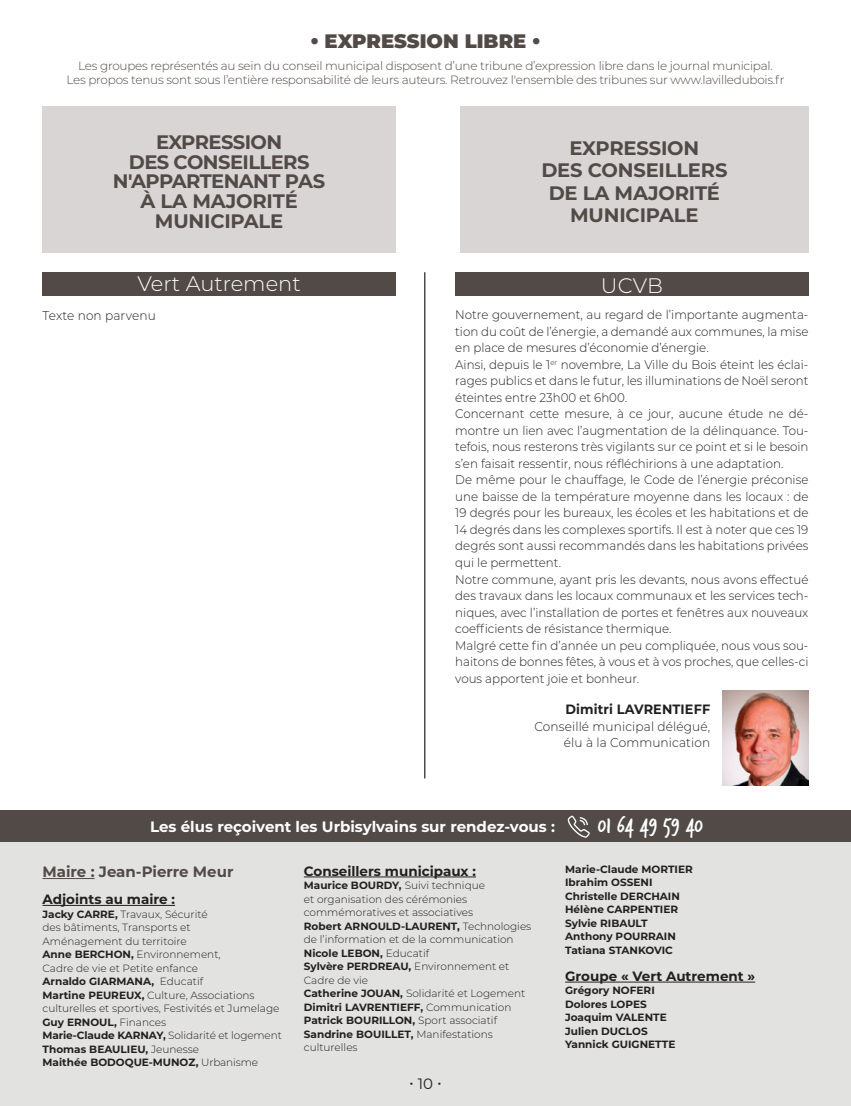
<style>
.page{position:relative;width:851px;height:1106px;background:#fff}
.page>*{position:absolute;margin:0;border:0;box-sizing:border-box;transform-origin:0 0}
.t1{font:24px "Trash Hand";color:#fff}
.t2{font:300 21px "Montserrat";color:#fff}
.t3{font:700 19.5px/22.5px "Montserrat";letter-spacing:-.01em;color:#524a47;text-align:center}
.t4{font:700 19.5px/19.5px "Montserrat";letter-spacing:-.03em;color:#524a47;text-align:center}
.t5{font:900 19.5px "Montserrat";color:#524a47}
.t6{font:700 15px "Montserrat";color:#fff}
.t7{font:700 15px "Montserrat";color:#524a47}
.t8{font:15px "Montserrat";color:#231f20}
.t9{font:700 13.5px "Montserrat";color:#231f20}
.t10{font:700 13.5px "Montserrat";color:#231f20;scale:.95 1}
.t11{font:300 12.75px/16.5px "Montserrat";letter-spacing:.01em;color:#231f20;text-align:right;scale:.95 1}
.t12{font:300 12.45px/16.5px "Montserrat";color:#231f20;text-align:justify;scale:.95 1}
.t13{font:300 12px/13.5px "Montserrat";letter-spacing:-.02em;color:#524a47;text-align:center}
.t14{font:300 10.5px/13.5px "Montserrat";color:#231f20}
.t15{font:700 10.5px "Montserrat";color:#231f20}
.s1{font-weight:700}
.s2{font-weight:300}
</style>
<div class="page">
<div style="left:0;top:825px;width:850px;height:281px;background:#e2e2e1"></div>
<div style="left:0;top:810px;width:850px;height:31px;background:#524a47"></div>
<svg style="left:567px;top:815px;width:22px;height:22px"></svg>
<div style="left:460px;top:106px;width:348px;height:146px;background:#d8d5d4"></div>
<div style="left:455px;top:272px;width:353px;height:24px;background:#524a47"></div>
<div style="left:43px;top:272px;width:352px;height:24px;background:#524a47"></div>
<div style="left:43px;top:106px;width:352px;height:146px;background:#d8d5d4"></div>
<hr style="left:424px;top:272px;width:1px;height:506px;background:#524a47">
<hr style="left:43px;top:878px;width:52px;height:1px;background:#524a47">
<hr style="left:43px;top:905px;width:132px;height:1px;background:#231f20">
<hr style="left:304px;top:876px;width:172px;height:1px;background:#231f20">
<hr style="left:565px;top:981px;width:190px;height:1px;background:#231f20">
<img style="left:722px;top:690px;width:86px;height:95px">
<p class="t5" style="left:310px;top:26px;width:232px">• EXPRESSION LIBRE •</p>
<p class="t13" style="left:66px;top:59px;width:719px">Les groupes représentés au sein du conseil municipal disposent d’une tribune d’expression libre dans le journal municipal.<br>Les propos tenus sont sous l’entière responsabilité de leurs auteurs. Retrouvez l'ensemble des tribunes sur www.lavilledubois.fr</p>
<p class="t4" style="left:113px;top:132px;width:214px">EXPRESSION<br>DES CONSEILLERS<br>N'APPARTENANT PAS</p>
<p class="t3" style="left:140px;top:189px;width:159px">À LA MAJORITÉ</p>
<p class="t3" style="left:155px;top:208px;width:130px">MUNICIPALE</p>
<p class="t2" style="left:137px;top:269px;width:165px">Vert Autrement</p>
<p class="t11" style="left:43px;top:306px;width:121px">Texte non parvenu</p>
<p class="t3" style="left:541px;top:136px;width:187px">EXPRESSION<br>DES CONSEILLERS<br>DE LA MAJORITÉ<br>MUNICIPALE</p>
<p class="t2" style="left:600px;top:271px;width:64px">UCVB</p>
<p class="t12" style="left:455px;top:306px;width:373px">Notre gouvernement, au regard de l’importante augmenta&shy;tion du coût de l’énergie, a demandé aux communes, la mise en place de mesures d’économie d’énergie.</p>
<p class="t12" style="left:455px;top:356px;width:373px">Ainsi, depuis le 1<sup>er</sup> novembre, La Ville du Bois éteint les éclai&shy;rages publics et dans le futur, les illuminations de Noël seront éteintes entre 23h00 et 6h00.</p>
<p class="t12" style="left:455px;top:405px;width:373px">Concernant cette mesure, à ce jour, aucune étude ne dé&shy;montre un lien avec l’augmentation de la délinquance. Tou&shy;tefois, nous resterons très vigilants sur ce point et si le besoin s’en faisait ressentir, nous réfléchirions à une adaptation.</p>
<p class="t12" style="left:455px;top:471px;width:373px">De même pour le chauffage, le Code de l’énergie préconise une baisse de la température moyenne dans les locaux : de 19 degrés pour les bureaux, les écoles et les habitations et de 14 degrés dans les complexes sportifs. Il est à noter que ces 19 degrés sont aussi recommandés dans les habitations privées qui le permettent.</p>
<p class="t12" style="left:455px;top:570px;width:373px">Notre commune, ayant pris les devants, nous avons effectué des travaux dans les locaux communaux et les services tech&shy;niques, avec l’installation de portes et fenêtres aux nouveaux coefficients de résistance thermique.</p>
<p class="t12" style="left:455px;top:636px;width:373px">Malgré cette fin d’année un peu compliquée, nous vous sou&shy;haitons de bonnes fêtes, à vous et à vos proches, que celles-ci vous apportent joie et bonheur.</p>
<p class="t10" style="left:565px;top:699px;width:154px">Dimitri LAVRENTIEFF</p>
<p class="t11" style="left:534px;top:717px;width:186px">Conseillé municipal délégué, élu à la Communication</p>
<p class="t6" style="left:150px;top:815px;width:406px">Les élus reçoivent les Urbisylvains sur rendez-vous :</p>
<p class="t1" style="left:598px;top:813px;width:106px">01 64 49 59 40</p>
<p class="t7" style="left:43px;top:861px;width:192px">Maire : Jean-Pierre Meur</p>
<p class="t9" style="left:43px;top:889px;width:134px">Adjoints au maire :</p>
<p class="t14" style="left:43px;top:906px;width:167px"><span class="s1">Jacky CARRE,</span> Travaux, Sécurité des bâtiments, Transports et<br>Aménagement du territoire</p>
<p class="t14" style="left:43px;top:947px;width:180px"><span class="s1">Anne BERCHON,</span> Environnement,<br>Cadre de vie et Petite enfance</p>
<p class="t15" style="left:43px;top:973px;width:162px">Arnaldo GIARMANA, <span class="s2">Educatif</span></p>
<p class="t14" style="left:43px;top:987px;width:238px"><span class="s1">Martine PEUREUX,</span> Culture, Associations culturelles et sportives, Festivités et Jumelage</p>
<p class="t15" style="left:43px;top:1014px;width:125px">Guy ERNOUL, <span class="s2">Finances</span></p>
<p class="t14" style="left:43px;top:1028px;width:241px"><span class="s1">Marie-Claude KARNAY,</span> Solidarité et logement</p>
<p class="t15" style="left:43px;top:1041px;width:158px">Thomas BEAULIEU, <span class="s2">Jeunesse</span></p>
<p class="t15" style="left:43px;top:1054px;width:217px">Maithée BODOQUE-MUNOZ, <span class="s2">Urbanisme</span></p>
<p class="t9" style="left:304px;top:861px;width:174px">Conseillers municipaux :</p>
<p class="t14" style="left:304px;top:878px;width:183px"><span class="s1">Maurice BOURDY,</span> Suivi technique et organisation des cérémonies commémoratives et associatives</p>
<p class="t14" style="left:304px;top:918px;width:229px"><span class="s1">Robert ARNOULD-LAURENT,</span> Technologies de l’information et de la communication</p>
<p class="t15" style="left:304px;top:945px;width:127px">Nicole LEBON, <span class="s2">Educatif</span></p>
<p class="t14" style="left:304px;top:959px;width:207px"><span class="s1">Sylvère PERDREAU,</span> Environnement et<br>Cadre de vie</p>
<p class="t14" style="left:304px;top:986px;width:223px"><span class="s1">Catherine JOUAN,</span> Solidarité et Logement</p>
<p class="t15" style="left:304px;top:999px;width:209px">Dimitri LAVRENTIEFF, <span class="s2">Communication</span></p>
<p class="t15" style="left:304px;top:1012px;width:195px">Patrick BOURILLON, <span class="s2">Sport associatif</span></p>
<p class="t14" style="left:304px;top:1026px;width:190px"><span class="s1">Sandrine BOUILLET,</span> Manifestations culturelles</p>
<p class="t8" style="left:409px;top:1073px;width:34px">• 10 •</p>
<p class="t15" style="left:565px;top:861px;width:129px">Marie-Claude MORTIER</p>
<p class="t15" style="left:565px;top:875px;width:89px">Ibrahim OSSENI</p>
<p class="t15" style="left:565px;top:888px;width:116px">Christelle DERCHAIN</p>
<p class="t15" style="left:565px;top:902px;width:114px">Hélène CARPENTIER</p>
<p class="t15" style="left:565px;top:915px;width:84px">Sylvie RIBAULT</p>
<p class="t15" style="left:565px;top:929px;width:112px">Anthony POURRAIN</p>
<p class="t15" style="left:565px;top:942px;width:109px">Tatiana STANKOVIC</p>
<p class="t9" style="left:565px;top:966px;width:191px">Groupe « Vert Autrement »</p>
<p class="t15" style="left:565px;top:983px;width:91px">Grégory NOFERI</p>
<p class="t15" style="left:565px;top:996px;width:83px">Dolores LOPES</p>
<p class="t15" style="left:565px;top:1010px;width:103px">Joaquim VALENTE</p>
<p class="t15" style="left:565px;top:1023px;width:84px">Julien DUCLOS</p>
<p class="t15" style="left:565px;top:1037px;width:112px">Yannick GUIGNETTE</p>
</div>
